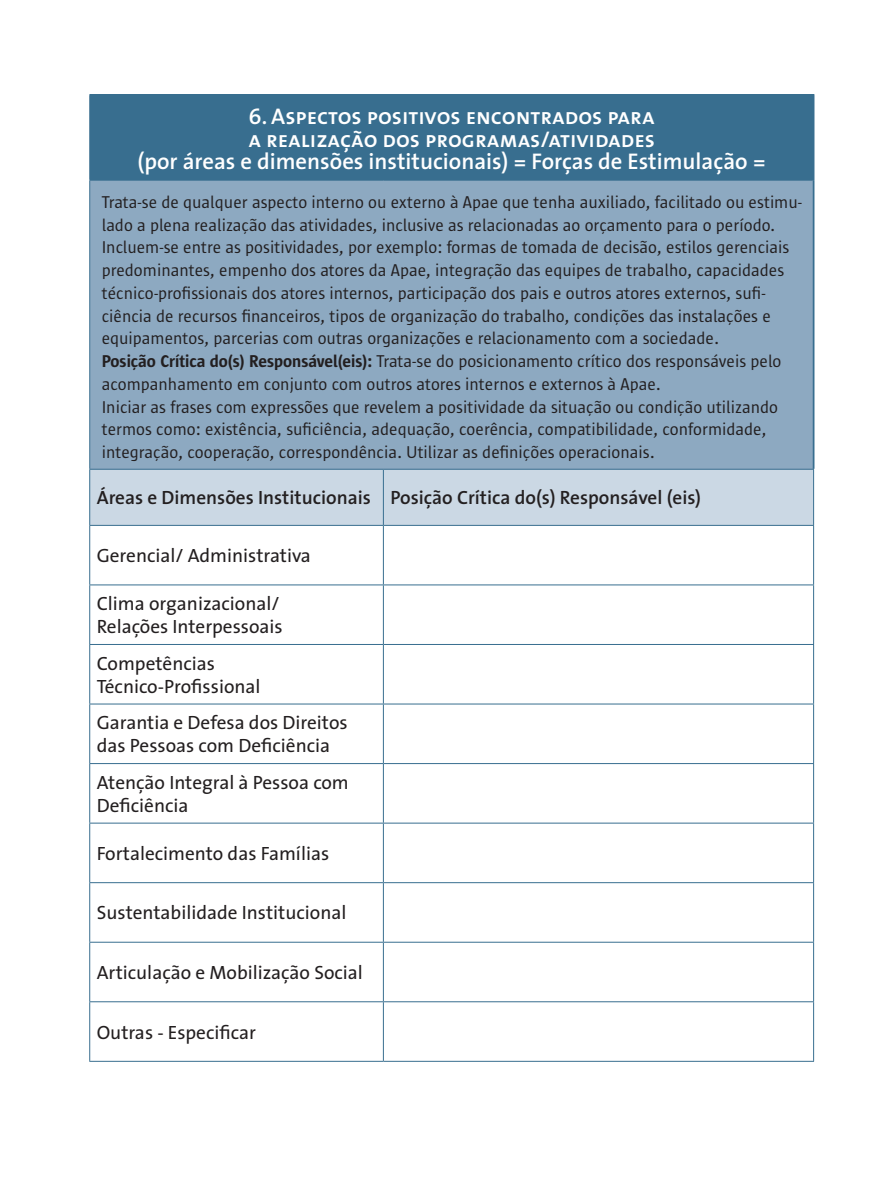
<style>
.page{position:relative;width:893px;height:1191px;background:#fff}
.page>*{position:absolute;margin:0;border:0;box-sizing:border-box;transform-origin:0 0}
.t1{font:22.75px/23.1px "The Sans Semi Bold Caps";color:#fff}
.t2{font:600 22.75px "The Sans";color:#fff}
.t3{font:19.25px/22.8px "The Sans";color:#231f20}
.t4{font:600 19.25px "The Sans";color:#231f20}
.t5{font:17.5px/22.8px "Sun Sans";color:#231f20}
.s1{font-weight:600}
</style>
<div class="page">
<div style="left:90px;top:95px;width:724px;height:85px;background:#386e8f"></div>
<div style="left:90px;top:180px;width:724px;height:289px;background:#8da9c1"></div>
<div style="left:90px;top:470px;width:723px;height:55px;background:#cbd8e4"></div>
<hr style="left:89px;top:94px;width:294px;height:1px;background:#386e8f">
<hr style="left:89px;top:95px;width:1px;height:85px;background:#386e8f">
<hr style="left:383px;top:94px;width:431px;height:1px;background:#386e8f">
<hr style="left:89px;top:180px;width:294px;height:1px;background:#386e8f">
<hr style="left:89px;top:181px;width:1px;height:288px;background:#386e8f">
<hr style="left:383px;top:180px;width:430px;height:1px;background:#386e8f">
<hr style="left:89px;top:469px;width:294px;height:1px;background:#386e8f">
<hr style="left:89px;top:470px;width:1px;height:55px;background:#386e8f">
<hr style="left:383px;top:469px;width:431px;height:1px;background:#386e8f">
<hr style="left:383px;top:470px;width:1px;height:55px;background:#386e8f">
<hr style="left:813px;top:470px;width:1px;height:55px;background:#386e8f">
<hr style="left:89px;top:525px;width:294px;height:1px;background:#386e8f">
<hr style="left:89px;top:526px;width:1px;height:58px;background:#386e8f">
<hr style="left:383px;top:525px;width:431px;height:1px;background:#386e8f">
<hr style="left:383px;top:526px;width:1px;height:58px;background:#386e8f">
<hr style="left:813px;top:526px;width:1px;height:58px;background:#386e8f">
<hr style="left:89px;top:584px;width:294px;height:1px;background:#386e8f">
<hr style="left:89px;top:585px;width:1px;height:59px;background:#386e8f">
<hr style="left:383px;top:584px;width:431px;height:1px;background:#386e8f">
<hr style="left:383px;top:585px;width:1px;height:59px;background:#386e8f">
<hr style="left:813px;top:585px;width:1px;height:59px;background:#386e8f">
<hr style="left:89px;top:644px;width:294px;height:1px;background:#386e8f">
<hr style="left:89px;top:645px;width:1px;height:58px;background:#386e8f">
<hr style="left:383px;top:644px;width:431px;height:1px;background:#386e8f">
<hr style="left:383px;top:645px;width:1px;height:58px;background:#386e8f">
<hr style="left:813px;top:645px;width:1px;height:58px;background:#386e8f">
<hr style="left:89px;top:703px;width:294px;height:1px;background:#386e8f">
<hr style="left:89px;top:704px;width:1px;height:59px;background:#386e8f">
<hr style="left:383px;top:703px;width:431px;height:1px;background:#386e8f">
<hr style="left:383px;top:704px;width:1px;height:59px;background:#386e8f">
<hr style="left:813px;top:704px;width:1px;height:59px;background:#386e8f">
<hr style="left:89px;top:763px;width:294px;height:1px;background:#386e8f">
<hr style="left:89px;top:764px;width:1px;height:58px;background:#386e8f">
<hr style="left:383px;top:763px;width:431px;height:1px;background:#386e8f">
<hr style="left:383px;top:764px;width:1px;height:58px;background:#386e8f">
<hr style="left:813px;top:764px;width:1px;height:58px;background:#386e8f">
<hr style="left:89px;top:822px;width:294px;height:1px;background:#386e8f">
<hr style="left:89px;top:823px;width:1px;height:59px;background:#386e8f">
<hr style="left:383px;top:822px;width:431px;height:1px;background:#386e8f">
<hr style="left:383px;top:823px;width:1px;height:59px;background:#386e8f">
<hr style="left:813px;top:823px;width:1px;height:59px;background:#386e8f">
<hr style="left:89px;top:882px;width:294px;height:1px;background:#386e8f">
<hr style="left:89px;top:883px;width:1px;height:58px;background:#386e8f">
<hr style="left:383px;top:882px;width:431px;height:1px;background:#386e8f">
<hr style="left:383px;top:883px;width:1px;height:58px;background:#386e8f">
<hr style="left:813px;top:883px;width:1px;height:58px;background:#386e8f">
<hr style="left:89px;top:941px;width:294px;height:1px;background:#386e8f">
<hr style="left:89px;top:942px;width:1px;height:59px;background:#386e8f">
<hr style="left:383px;top:941px;width:431px;height:1px;background:#386e8f">
<hr style="left:383px;top:942px;width:1px;height:59px;background:#386e8f">
<hr style="left:813px;top:942px;width:1px;height:59px;background:#386e8f">
<hr style="left:89px;top:1001px;width:294px;height:1px;background:#386e8f">
<hr style="left:89px;top:1002px;width:1px;height:58px;background:#386e8f">
<hr style="left:383px;top:1001px;width:431px;height:1px;background:#386e8f">
<hr style="left:383px;top:1002px;width:1px;height:58px;background:#386e8f">
<hr style="left:813px;top:1002px;width:1px;height:58px;background:#386e8f">
<hr style="left:89px;top:1060px;width:294px;height:1px;background:#386e8f">
<hr style="left:383px;top:1060px;width:431px;height:1px;background:#386e8f">
<hr style="left:813px;top:180px;width:1px;height:289px;background:#386e8f">
<h1 class="t1" style="left:248px;top:104px;width:408px">6. Aspectos positivos encontrados para a realização dos programas/atividades</h1>
<h1 class="t2" style="left:138px;top:143px;width:630px">(por áreas e dimensões institucionais) = Forças de Estimulação =</h1>
<p class="t5" style="left:102px;top:191px;width:701px">Trata-se de qualquer aspecto interno ou externo à Apae que tenha auxiliado, facilitado ou estimu&shy;lado a plena realização das atividades, inclusive as relacionadas ao orçamento para o período.<br>Incluem-se entre as positividades, por exemplo: formas de tomada de decisão, estilos gerenciais predominantes, empenho dos atores da Apae, integração das equipes de trabalho, capacidades técnico-profissionais dos atores internos, participação dos pais e outros atores externos, sufi&shy;ciência de recursos financeiros, tipos de organização do trabalho, condições das instalações e equipamentos, parcerias com outras organizações e relacionamento com a sociedade.<br><span class="s1">Posição Crítica do(s) Responsável(eis):</span> Trata-se do posicionamento crítico dos responsáveis pelo acompanhamento em conjunto com outros atores internos e externos à Apae.<br>Iniciar as frases com expressões que revelem a positividade da situação ou condição utilizando termos como: existência, suficiência, adequação, coerência, compatibilidade, conformidade, integração, cooperação, correspondência. Utilizar as definições operacionais.</p>
<p class="t4" style="left:97px;top:481px;width:606px">Áreas e Dimensões Institucionais Posição Crítica do(s) Responsável (eis)</p>
<p class="t3" style="left:97px;top:544px;width:216px">Gerencial/ Administrativa</p>
<p class="t3" style="left:97px;top:592px;width:188px">Clima organizacional/<br>Relações Interpessoais</p>
<p class="t3" style="left:97px;top:651px;width:165px">Competências<br>Técnico-Profissional</p>
<p class="t3" style="left:97px;top:711px;width:253px">Garantia e Defesa dos Direitos das Pessoas com Deficiência</p>
<p class="t3" style="left:97px;top:770px;width:254px">Atenção Integral à Pessoa com<br>Deficiência</p>
<p class="t3" style="left:97px;top:841px;width:234px">Fortalecimento das Famílias</p>
<p class="t3" style="left:97px;top:901px;width:251px">Sustentabilidade Institucional</p>
<p class="t3" style="left:97px;top:960px;width:268px">Articulação e Mobilização Social</p>
<p class="t3" style="left:97px;top:1020px;width:161px">Outras - Especificar</p>
</div>
